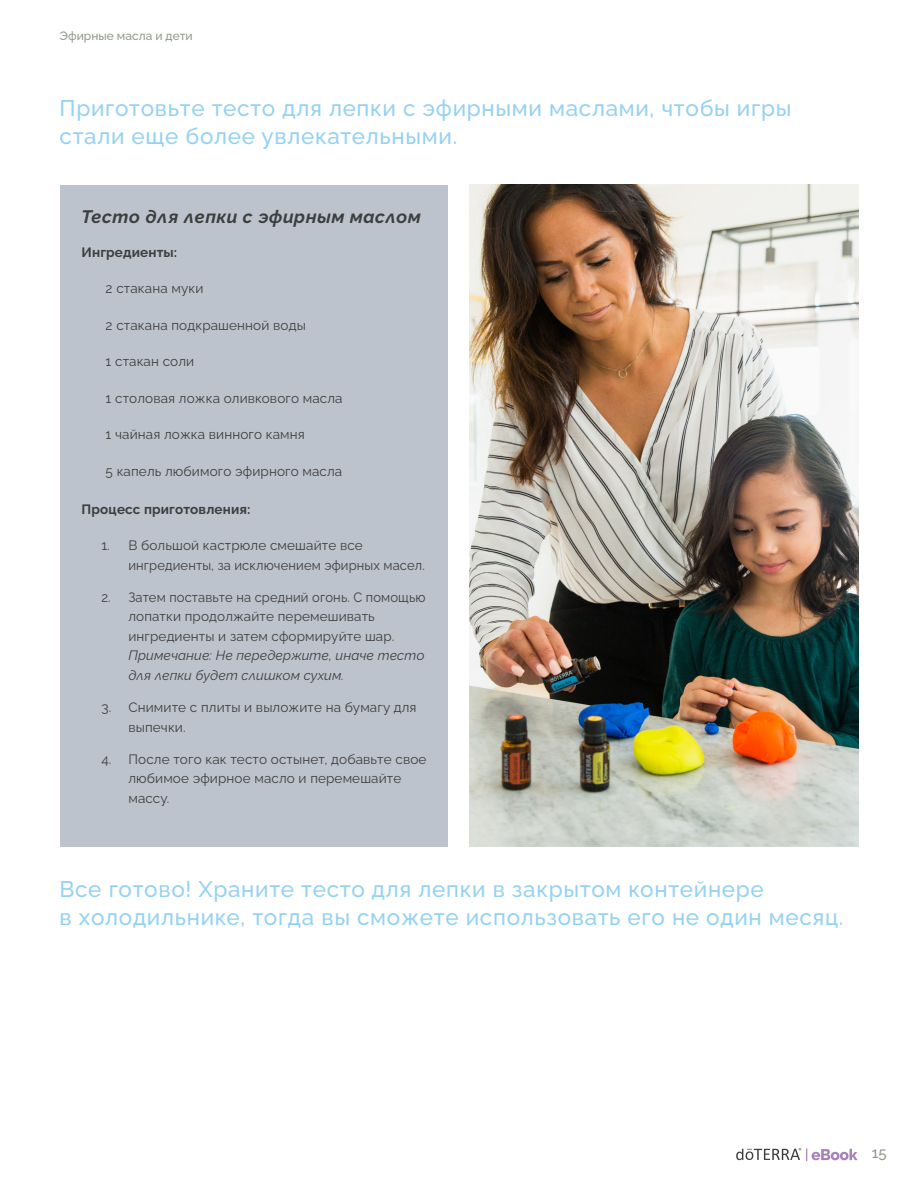
<style>
.page{position:relative;width:918px;height:1188px;background:#fff}
.page>*{position:absolute;margin:0;border:0;box-sizing:border-box;transform-origin:0 0}
.Intro_Paragraph{font:22.5px/28.5px "Raleway v 4020 Medium";letter-spacing:.03em;color:#95d2f2}
.Intro_Paragraph-2{font:italic 18px "Raleway v 4020 Bold";letter-spacing:.03em;color:#3e3e3f}
.t1{font:15px "Raleway v 4020 Medium";color:#909a8c}
.Body_Copy{font:13.5px/19.5px "Raleway v 4020 Regular";letter-spacing:.01em;color:#3e3e3f}
.Body_Copy-2{font:13.5px/19.5px "Raleway v 4020 Regular";letter-spacing:.01em;color:#3e3e3f;scale:.96 1}
.Body_Copy-3{font:13.5px "Raleway v 4020 Bold";letter-spacing:.01em;color:#3e3e3f}
.t2{font:12px "Raleway v 4020 Medium";color:#909a8c}
.s1{font-family:"Raleway v 4020 Italic"}
</style>
<div class="page">
<svg style="left:736px;top:1148px;width:122px;height:13px"></svg>
<div style="left:60px;top:185px;width:388px;height:662px;background:#bdc3cd"></div>
<img style="left:470px;top:185px;width:388px;height:662px">
<p class="t2" style="left:60px;top:26px;width:135px">Эфирные масла и дети</p>
<p class="Intro_Paragraph" style="left:60px;top:91px;width:733px">Приготовьте тесто для лепки с эфирными маслами, чтобы игры стали еще более увлекательными.</p>
<p class="Intro_Paragraph-2" style="left:82px;top:202px;width:341px">Тесто для лепки с эфирным маслом</p>
<p class="Body_Copy-3" style="left:82px;top:241px;width:97px">Ингредиенты:</p>
<p class="Body_Copy" style="left:106px;top:277px;width:99px">2 стакана муки</p>
<p class="Body_Copy" style="left:106px;top:314px;width:202px">2 стакана подкрашенной воды</p>
<p class="Body_Copy" style="left:106px;top:350px;width:90px">1 стакан соли</p>
<p class="Body_Copy" style="left:106px;top:387px;width:239px">1 столовая ложка оливкового масла</p>
<p class="Body_Copy" style="left:106px;top:423px;width:201px">1 чайная ложка винного камня</p>
<p class="Body_Copy" style="left:106px;top:460px;width:238px">5 капель любимого эфирного масла</p>
<p class="Body_Copy-3" style="left:82px;top:498px;width:170px">Процесс приготовления:</p>
<p class="Body_Copy" style="left:128px;top:534px;width:298px;text-indent:-27px">1. В большой кастрюле смешайте все ингредиенты, за исключением эфирных масел.</p>
<p class="Body_Copy-2" style="left:128px;top:586px;width:311px;text-indent:-27px">2. Затем поставьте на средний огонь. С помощью лопатки продолжайте перемешивать ингредиенты и затем сформируйте шар.<br><span class="s1">Примечание: Не передержите, иначе тесто для лепки будет слишком сухим.</span></p>
<p class="Body_Copy" style="left:128px;top:696px;width:290px;text-indent:-27px">3. Снимите с плиты и выложите на бумагу для выпечки.</p>
<p class="Body_Copy" style="left:128px;top:748px;width:300px;text-indent:-27px">4. После того как тесто остынет, добавьте свое любимое эфирное масло и перемешайте массу.</p>
<p class="Intro_Paragraph" style="left:60px;top:872px;width:785px">Все готово! Храните тесто для лепки в закрытом контейнере<br>в холодильнике, тогда вы сможете использовать его не один месяц.</p>
<p class="t1" style="left:872px;top:1141px;width:16px">15</p>
</div>
